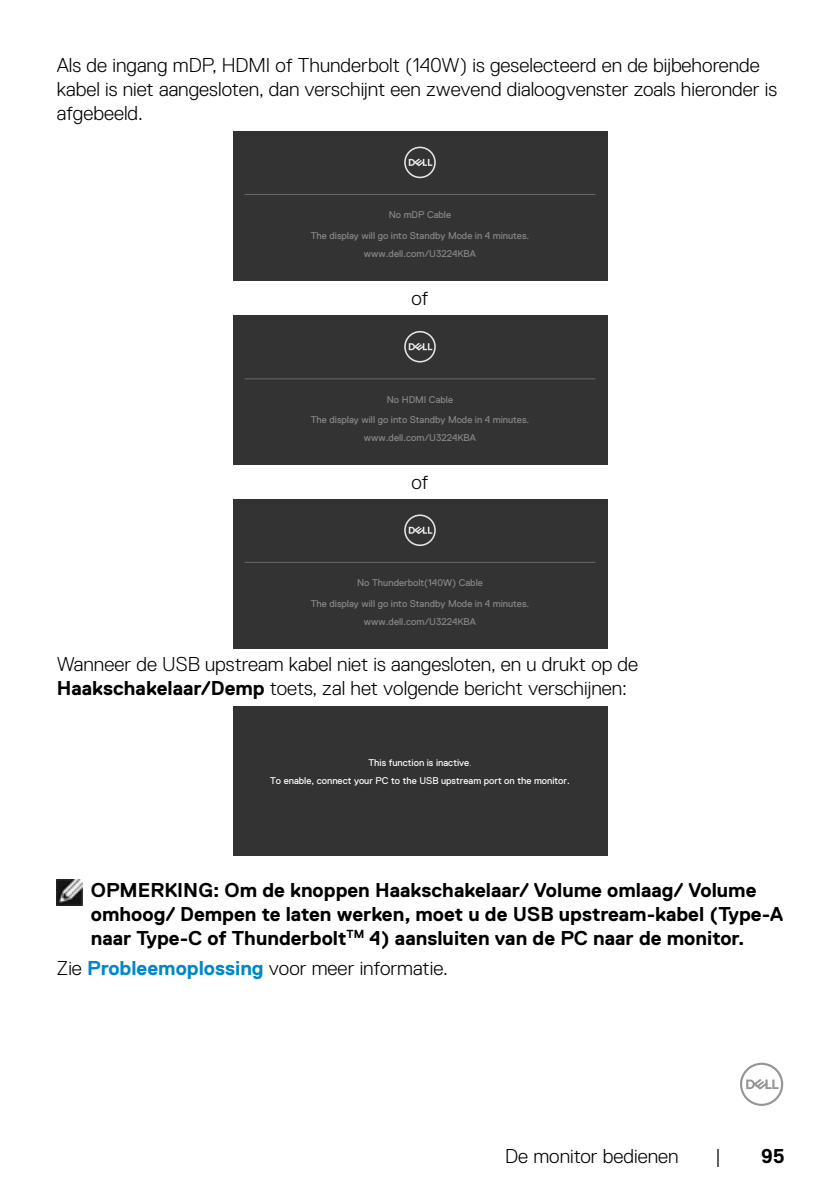
<style>
.page{position:relative;width:840px;height:1191px;background:#fff}
.page>*{position:absolute;margin:0;border:0;box-sizing:border-box;transform-origin:0 0}
.t1{font:300 20px/24px "Dell Replica";color:#000}
.t2{font:700 20px/24px "Dell Replica";color:#000}
.t3{font:9.8px/20.2px "Dell Replica";color:#888;text-align:center}
.t4{font:9.8px/18.4px "Dell Replica";color:#fff;text-align:center}
.s1{font-weight:700}
.s2{font-family:"Adobe Song Std";font-weight:300}
.s3{font-weight:700;color:#0087cb}
</style>
<div class="page">
<svg style="left:740px;top:1062px;width:42px;height:44px"></svg>
<div style="left:233px;top:131px;width:373px;height:150px;background:#333"></div>
<hr style="left:244px;top:194px;width:351px;height:1px;background:#666">
<svg style="left:404px;top:147px;width:31px;height:31px"></svg>
<div style="left:233px;top:315px;width:373px;height:150px;background:#333"></div>
<hr style="left:244px;top:378px;width:351px;height:1px;background:#666">
<svg style="left:404px;top:331px;width:31px;height:31px"></svg>
<div style="left:233px;top:498px;width:373px;height:150px;background:#333"></div>
<hr style="left:244px;top:562px;width:351px;height:1px;background:#666">
<svg style="left:404px;top:514px;width:31px;height:32px"></svg>
<div style="left:233px;top:706px;width:373px;height:149px;background:#333"></div>
<img style="left:57px;top:879px;width:25px;height:26px">
<p class="t1" style="left:57px;top:53px;width:721px">Als de ingang mDP, HDMI of Thunderbolt (140W) is geselecteerd en de bijbehorende kabel is niet aangesloten, dan verschijnt een zwevend dialoogvenster zoals hieronder is afgebeeld.</p>
<p class="t3" style="left:310px;top:205px;width:220px">No mDP Cable<br>The display will go into Standby Mode in 4 minutes.</p>
<p class="t3" style="left:364px;top:244px;width:113px">www.dell.com/U3224KBA</p>
<p class="t1" style="left:411px;top:286px;width:19px">of</p>
<p class="t3" style="left:310px;top:389px;width:220px">No HDMI Cable<br>The display will go into Standby Mode in 4 minutes.</p>
<p class="t3" style="left:364px;top:428px;width:113px">www.dell.com/U3224KBA</p>
<p class="t1" style="left:411px;top:470px;width:19px">of</p>
<p class="t3" style="left:310px;top:573px;width:220px">No Thunderbolt(140W) Cable<br>The display will go into Standby Mode in 4 minutes.</p>
<p class="t3" style="left:364px;top:611px;width:113px">www.dell.com/U3224KBA</p>
<p class="t1" style="left:57px;top:652px;width:582px">Wanneer de USB upstream kabel niet is aangesloten, en u drukt op de<br><span class="s1">Haakschakelaar/Demp</span> toets, zal het volgende bericht verschijnen:</p>
<p class="t4" style="left:270px;top:753px;width:301px">This function is inactive<span class="s2">.<br></span>To enable, connect your PC to the USB upstream port on the monitor.</p>
<p class="t2" style="left:91px;top:878px;width:693px">OPMERKING: Om de knoppen Haakschakelaar/ Volume omlaag/ Volume omhoog/ Dempen te laten werken, moet u de USB upstream-kabel (Type-A naar Type-C of Thunderbolt<sup>TM</sup> 4) aansluiten van de PC naar de monitor.</p>
<p class="t1" style="left:57px;top:955px;width:392px">Zie <span class="s3">Probleemoplossing</span> voor meer informatie.</p>
<p class="t1" style="left:505px;top:1143px;width:175px">De monitor bedienen</p>
<p class="t1" style="left:714px;top:1143px;width:7px">|</p>
<p class="t2" style="left:760px;top:1143px;width:25px">95</p>
</div>
